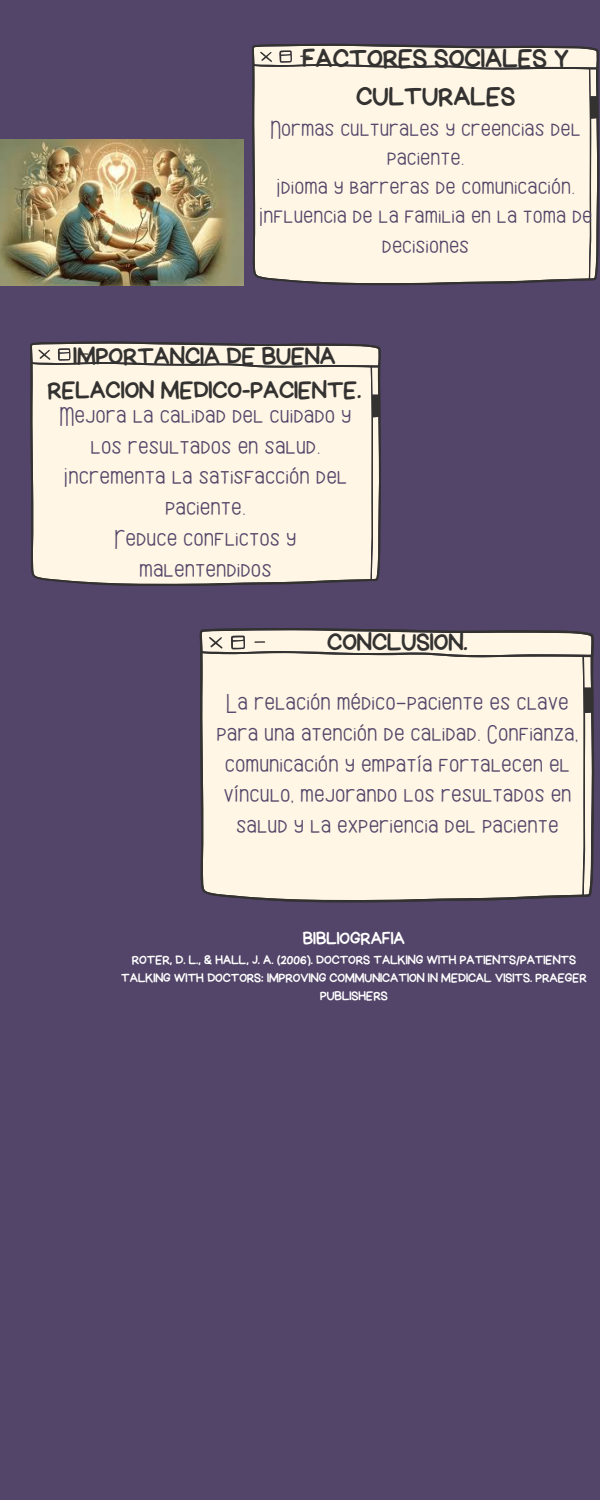
<style>
.page{position:relative;width:600px;height:1500px;background:#534569}
.page>*{position:absolute;margin:0;border:0;box-sizing:border-box;transform-origin:0 0}
.t1{font:27px/37.5px "Handyman";color:#333231;text-align:center}
.t2{font:26px/30.8px "Maely";color:#534569;text-align:center}
.t3{font:25px/29.2px "Maely";color:#534569;text-align:center}
.t4{font:25px/34.5px "Handyman";color:#333231;text-align:center}
.t5{font:18px "Handyman";color:#fff}
.t6{font:13px/18px "Handyman";color:#fff;text-align:center}
</style>
<div class="page">
<svg style="left:252px;top:44px;width:347px;height:241px;background:#f2eada"></svg>
<svg style="left:30px;top:342px;width:351px;height:244px;background:#f2e9da"></svg>
<img style="left:0;top:139px;width:243px;height:147px">
<div style="left:200px;top:628px;width:394px;height:274px;background:#fff6e5"></div>
<p class="t1" style="left:303px;top:40px;width:268px">FACTORES SOCIALES Y<br>CULTURALES</p>
<p class="t3" style="left:259px;top:115px;width:335px">Normas culturales y creencias del paciente.<br>Idioma y barreras de comunicación.<br>Influencia de la familia en la toma de decisiones</p>
<h1 class="t4" style="left:48px;top:339px;width:315px">IMPORTANCIA DE BUENA<br>RELACION MEDICO-PACIENTE.</h1>
<h2 class="t2" style="left:59px;top:401px;width:294px">Mejora la calidad del cuidado y los resultados en salud.<br>Incrementa la satisfacción del paciente.<br>Reduce conflictos y malentendidos</h2>
<h2 class="t4" style="left:327px;top:625px;width:142px">CONCLUSION.</h2>
<p class="t2" style="left:216px;top:688px;width:364px">La relación médico-paciente es clave para una atención de calidad. Confianza, comunicación y empatía fortalecen el vínculo, mejorando los resultados en salud y la experiencia del paciente</p>
<h1 class="t5" style="left:303px;top:930px;width:104px">BIBLIOGRAFIA</h1>
<p class="t6" style="left:121px;top:951px;width:467px">ROTER, D. L., &amp; HALL, J. A. (2006). DOCTORS TALKING WITH PATIENTS/PATIENTS<br>TALKING WITH DOCTORS: IMPROVING COMMUNICATION IN MEDICAL VISITS. PRAEGER<br>PUBLISHERS</p>
</div>
